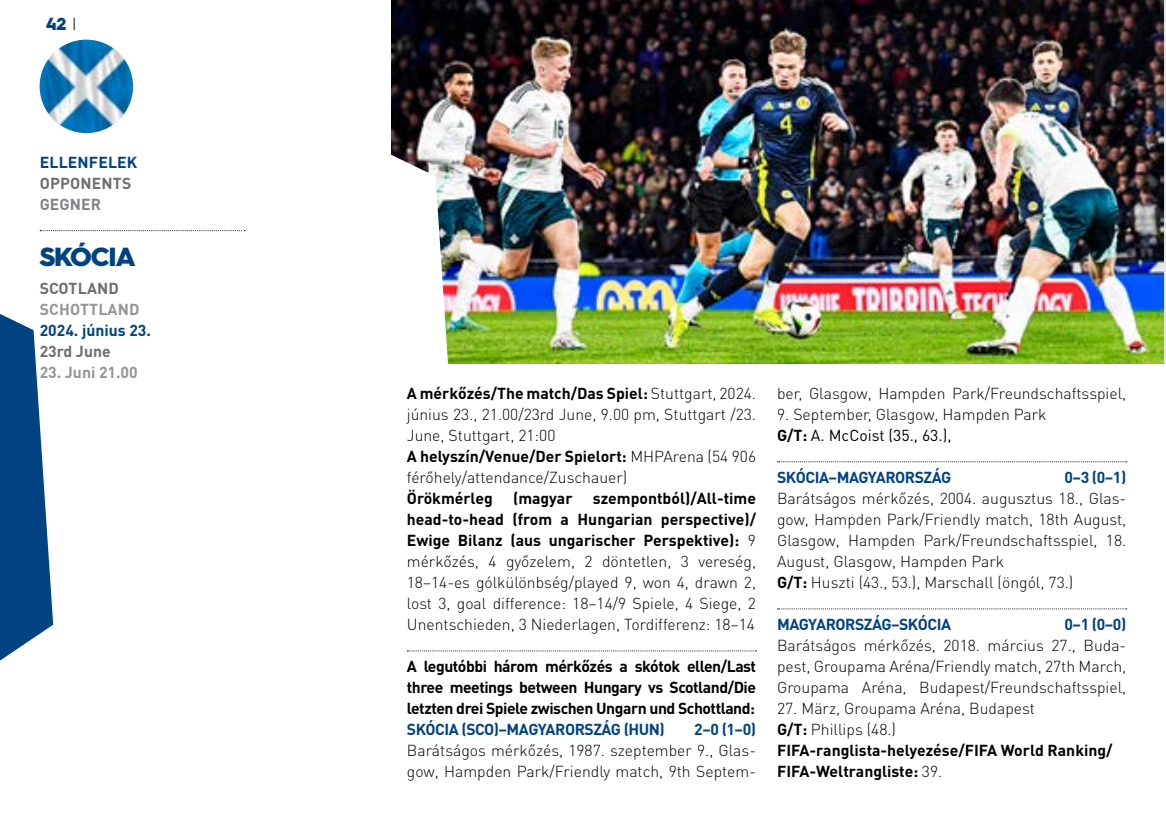
<style>
.page{position:relative;width:1166px;height:819px;background:#fff}
.page>*{position:absolute;margin:0;border:0;box-sizing:border-box;transform-origin:0 0}
.t1{font:900 26.25px "Hurme Geometric Sans 4";letter-spacing:-.04em;color:#004282}
.t2{font:900 17.5px "Hurme Geometric Sans 4";color:#004282}
.t3{font:300 15.75px/21px "DIN Pro";color:#000}
.t4{font:700 15.75px/21px "DIN Pro";letter-spacing:-.01em;color:#000;text-align:justify}
.t5{font:700 15.75px "DIN Pro";letter-spacing:-.03em;color:#004282}
.t6{font:700 15.75px "DIN Pro";letter-spacing:.01em;color:#6d6e71}
.t7{font:700 15.75px "DIN Pro";letter-spacing:.01em;color:#939598}
.t8{font:700 15.75px "DIN Pro";color:#004282}
.t9{font:700 15.75px "DIN Pro";letter-spacing:.01em;color:#004282}
.t10{font:700 15.75px "DIN Pro";letter-spacing:.01em;color:#808285}
.s1{font-weight:300;color:#000}
.s2{font-weight:700}
.s3{font-weight:400}
.s4{font-weight:300}
</style>
<div class="page">
<img style="left:392px;top:0;width:771px;height:363px">
<img style="left:391px;top:139px;width:64px;height:225px">
<svg style="left:407px;top:650px;width:349px;height:1px"></svg>
<svg style="left:777px;top:461px;width:350px;height:1px"></svg>
<svg style="left:777px;top:608px;width:350px;height:1px"></svg>
<svg style="left:40px;top:230px;width:205px;height:1px"></svg>
<svg style="left:0;top:314px;width:53px;height:346px"></svg>
<img style="left:40px;top:40px;width:93px;height:93px;border-radius:47px">
<p class="t2" style="left:46px;top:11px;width:32px">42 <span class="s1">I</span></p>
<p class="t9" style="left:40px;top:152px;width:99px">ELLENFELEK</p>
<p class="t6" style="left:40px;top:173px;width:93px">OPPONENTS</p>
<p class="t10" style="left:40px;top:194px;width:63px">GEGNER</p>
<h1 class="t1" style="left:40px;top:238px;width:97px">SKÓCIA</h1>
<p class="t6" style="left:40px;top:278px;width:81px">SCOTLAND</p>
<p class="t7" style="left:40px;top:299px;width:101px">SCHOTTLAND</p>
<p class="t8" style="left:40px;top:320px;width:113px">2024. június 23.</p>
<p class="t6" style="left:40px;top:341px;width:73px">23rd June</p>
<p class="t7" style="left:40px;top:362px;width:100px">23. Juni 21.00</p>
<p class="t3" style="left:407px;top:382px;width:351px"><span class="s2">A mérkőzés/The match/Das Spiel:</span> Stuttgart, 2024. június 23., 21.00/23rd June, 9.00 pm, Stuttgart /23.<br>June, Stuttgart, 21:00<br><span class="s2">A helyszín/Venue/Der Spielort:</span> MHPArena (54 906 férőhely/attendance/Zuschauer)</p>
<p class="t4" style="left:407px;top:487px;width:87px">Örökmérleg</p>
<p class="t4" style="left:513px;top:487px;width:61px">(magyar</p>
<p class="t3" style="left:407px;top:487px;width:351px;text-align:justify;text-indent:186px"><span class="s2">szempontból)/All-time head-to-head (from a Hungarian perspective)/ Ewige Bilanz (aus ungarischer Perspektive):</span> 9 mérkőzés, 4 győzelem, 2 döntetlen, 3 vereség, 18–14-es gólkülönbség/played 9, won 4, drawn 2, lost 3, goal difference: 18–14/9 Spiele, 4 Siege, 2<br>Unentschieden, 3 Niederlagen, Tordifferenz: 18–14</p>
<p class="t4" style="left:407px;top:655px;width:351px">A legutóbbi három mérkőzés a skótok ellen/Last three meetings between Hungary vs Scotland/Die letzten drei Spiele zwischen Ungarn und Schottland:</p>
<p class="t5" style="left:407px;top:719px;width:260px">SKÓCIA (SCO)–MAGYARORSZÁG (HUN)</p>
<p class="t5" style="left:694px;top:719px;width:63px">2–0 (1–0)</p>
<p class="t3" style="left:407px;top:739px;width:351px">Barátságos mérkőzés, 1987. szeptember 9., Glas&shy;gow, Hampden Park/Friendly match, 9th Septem-</p>
<p class="t3" style="left:777px;top:382px;width:351px">ber, Glasgow, Hampden Park/Freundschaftsspiel,</p>
<p class="t3" style="left:777px;top:403px;width:271px">9. September, Glasgow, Hampden Park<br><span class="s2">G/T:</span> <span class="s3">A. McCoist (35., 63.),</span></p>
<p class="t5" style="left:777px;top:467px;width:176px">SKÓCIA–MAGYARORSZÁG</p>
<p class="t5" style="left:1064px;top:467px;width:63px">0–3 (0–1)</p>
<p class="t3" style="left:777px;top:487px;width:351px">Barátságos mérkőzés, 2004. augusztus 18., Glas&shy;gow, Hampden Park/Friendly match, 18th August, Glasgow, Hampden Park/Freundschaftsspiel, 18.<br>August, Glasgow, Hampden Park<br><span class="s2">G/T:</span> Huszti (43., 53.), Marschall (öngól, 73.)</p>
<p class="t5" style="left:777px;top:614px;width:176px">MAGYARORSZÁG–SKÓCIA</p>
<p class="t5" style="left:1064px;top:614px;width:63px">0–1 (0–0)</p>
<p class="t3" style="left:777px;top:634px;width:351px;text-align:justify">Barátságos mérkőzés, 2018. március 27., Buda&shy;pest, Groupama Aréna/Friendly match, 27th March, Groupama Aréna, Budapest/Freundschaftsspiel,</p>
<p class="t4" style="left:777px;top:697px;width:337px;text-align:left"><span class="s4">27. März, Groupama Aréna, Budapest<br></span>G/T: <span class="s4">Phillips (48.)<br></span>FIFA-ranglista-helyezése/FIFA World Ranking/<br>FIFA-Weltrangliste: <span class="s4">39.</span></p>
</div>
